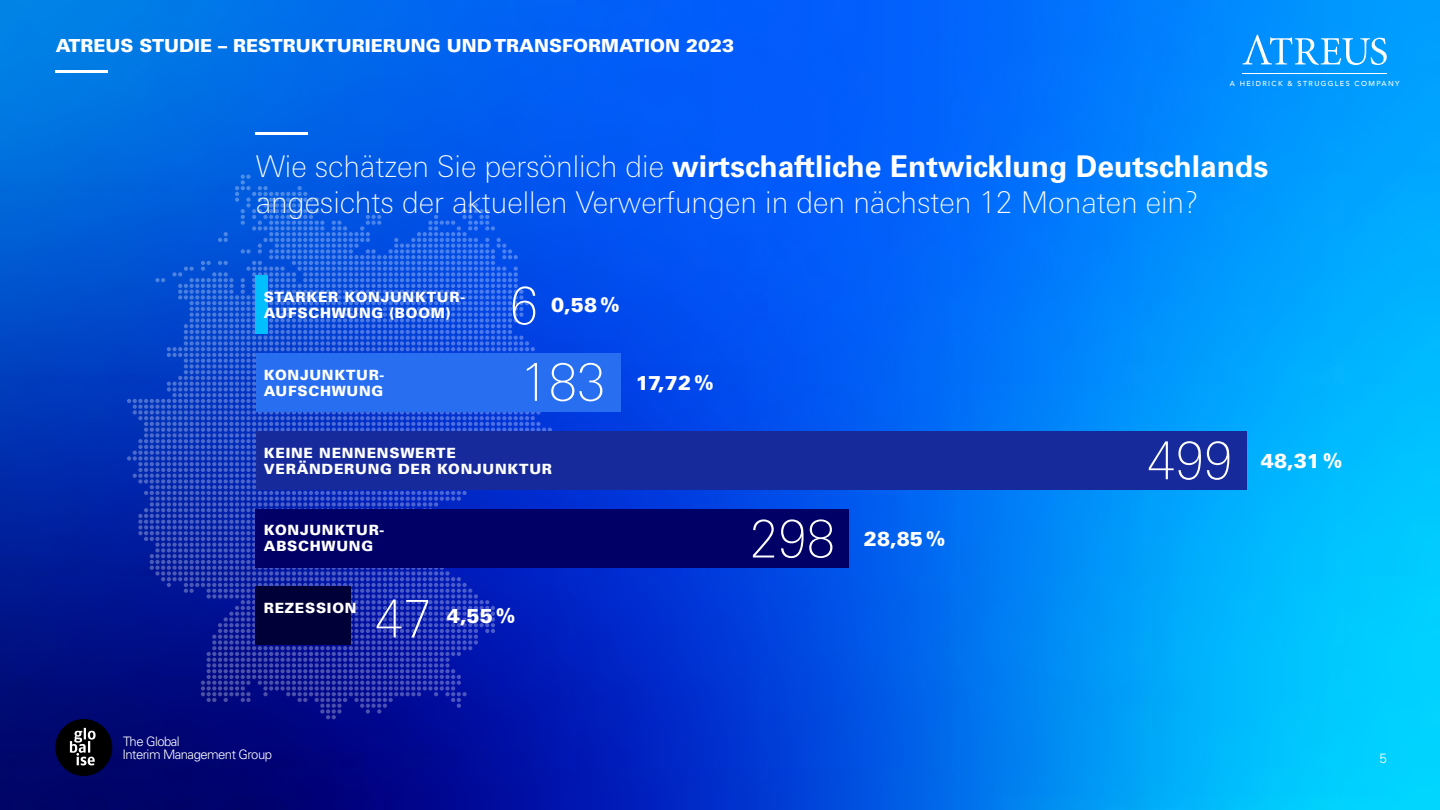
<style>
.page{position:relative;width:1440px;height:810px;background:#fff}
.page>*{position:absolute;margin:0;border:0;box-sizing:border-box;transform-origin:0 0}
.t1{font:100 51.9px "Univers Next Pro";color:#fff}
.t2{font:700 30px "Univers LT Std";color:#fff}
.t3{font:100 30px "Univers Next Pro";color:#fff}
.t4{font:900 20.1px "Univers LT Std";color:#fff}
.t5{font:900 18px "Univers LT Std";color:#fff}
.t6{font:900 14.1px/15.9px "Univers LT Std";letter-spacing:.05em;color:#fff}
.t7{font:300 13.5px "Univers LT Std";color:#fff}
.t8{font:300 13.05px/13px "Univers LT Std";letter-spacing:-.04em;color:#fff}
.t9{font:500 7.2px "Avenir";letter-spacing:.19em;color:#fff}
.s1{font-family:"Univers Next Pro";font-weight:100}
</style>
<div class="page">
<img style="left:0;top:0;width:1440px;height:810px">
<svg style="left:127px;top:175px;width:425px;height:544px;background:#123fc2"></svg>
<div style="left:256px;top:509px;width:593px;height:58px;background:#006"></div>
<div style="left:256px;top:276px;width:12px;height:58px;background:#00bfff"></div>
<div style="left:256px;top:431px;width:990px;height:59px;background:#172a9c"></div>
<div style="left:256px;top:587px;width:95px;height:58px;background:#000038"></div>
<div style="left:256px;top:354px;width:364px;height:58px;background:#276ef1"></div>
<hr style="left:256px;top:133px;width:52px;height:2px;background:#fff">
<div style="left:55px;top:719px;width:57px;height:57px;background:#000;border-radius:50%"></div>
<svg style="left:70px;top:728px;width:26px;height:37px"></svg>
<svg style="left:1243px;top:35px;width:144px;height:30px;background:#3caefe"></svg>
<hr style="left:1243px;top:73px;width:144px;height:1px;background:#fff">
<hr style="left:55px;top:71px;width:53px;height:2px;background:#fff">
<p class="t5" style="left:56px;top:35px;width:680px">ATREUS STUDIE – RESTRUKTURIERUNG UND TRANSFORMATION 2023</p>
<p class="t9" style="left:1230px;top:78px;width:171px">A HEIDRICK &amp; STRUGGLES COMPANY</p>
<h2 class="t2" style="left:256px;top:149px;width:1014px"><span class="s1">Wie schätzen Sie persönlich die</span> wirtschaftliche Entwicklung Deutschlands</h2>
<h2 class="t3" style="left:256px;top:185px;width:945px">angesichts der aktuellen Verwerfungen in den nächsten 12 Monaten ein?</h2>
<p class="t6" style="left:264px;top:289px;width:203px">STARKER KONJUNKTUR-<br>AUFSCHWUNG (BOOM)</p>
<p class="t6" style="left:264px;top:367px;width:122px">KONJUNKTUR-<br>AUFSCHWUNG</p>
<h1 class="t1" style="left:510px;top:277px;width:30px">6</h1>
<h3 class="t4" style="left:551px;top:292px;width:70px">0,58%</h3>
<h1 class="t1" style="left:520px;top:353px;width:87px">183</h1>
<p class="t6" style="left:264px;top:445px;width:290px">KEINE NENNENSWERTE<br>VERÄNDERUNG DER KONJUNKTUR</p>
<h3 class="t4" style="left:636px;top:370px;width:79px">17,72%</h3>
<p class="t6" style="left:264px;top:522px;width:122px">KONJUNKTUR-<br>ABSCHWUNG</p>
<h1 class="t1" style="left:750px;top:510px;width:87px">298</h1>
<p class="t6" style="left:264px;top:600px;width:94px">REZESSION</p>
<h1 class="t1" style="left:375px;top:590px;width:59px">47</h1>
<h3 class="t4" style="left:447px;top:603px;width:70px">4,55%</h3>
<h3 class="t4" style="left:864px;top:526px;width:83px">28,85%</h3>
<p class="t8" style="left:122px;top:735px;width:151px">The Global<br>Interim Management Group</p>
<h1 class="t1" style="left:1147px;top:431px;width:87px">499</h1>
<h3 class="t4" style="left:1261px;top:448px;width:83px">48,31%</h3>
<p class="t7" style="left:1379px;top:750px;width:9px">5</p>
</div>
